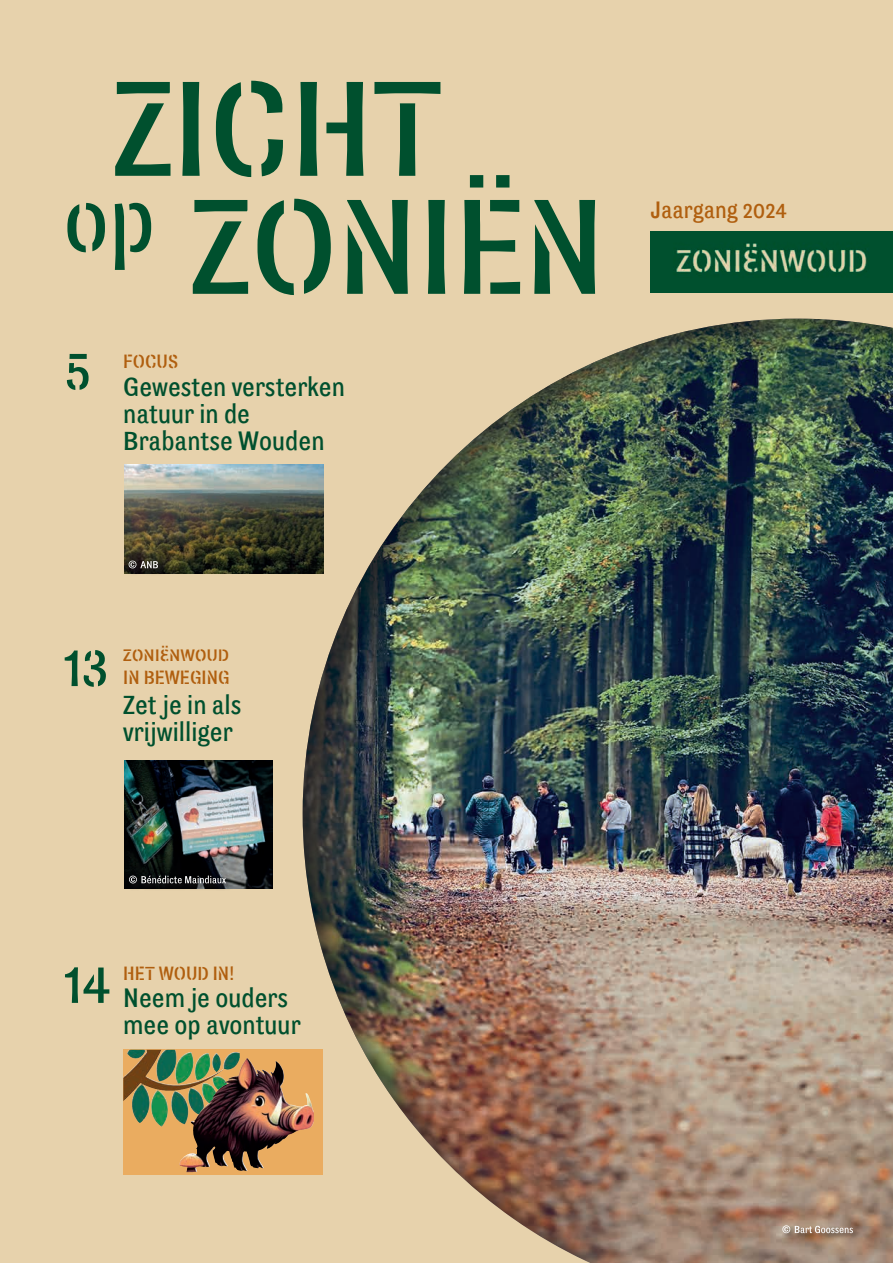
<style>
.page{position:relative;width:893px;height:1263px;background:#e7d2ac}
.page>*{position:absolute;margin:0;border:0;box-sizing:border-box;transform-origin:0 0}
.t1{font:138px "Son Grotesque Stencil";color:#00502e}
.t2{font:94.5px "Son Grotesque Stencil";color:#00502e}
.t3{font:60px "Son Grotesque Stencil";color:#00502e}
.t4{font:27px/27px "Son Grotesque";color:#00502e}
.t5{font:24px "Son Grotesque";color:#b05f0f}
.t6{font:19.5px/23.4px "Son Grotesque Stencil";color:#b05f0f}
</style>
<div class="page">
<div style="left:301px;top:318px;width:592px;height:945px;background:#231f20;opacity:.7"></div>
<img style="left:124px;top:465px;width:199px;height:108px">
<img style="left:123px;top:1050px;width:200px;height:125px">
<img style="left:124px;top:760px;width:148px;height:129px">
<div style="left:781px;top:1224px;width:79px;height:16px;background:#231f20;opacity:.75"></div>
<svg style="left:782px;top:1225px;width:71px;height:8px"></svg>
<div style="left:127px;top:559px;width:38px;height:17px;background:#231f20;opacity:.75"></div>
<svg style="left:129px;top:561px;width:29px;height:7px"></svg>
<div style="left:128px;top:874px;width:105px;height:17px;background:#231f20;opacity:.75"></div>
<svg style="left:129px;top:875px;width:97px;height:8px"></svg>
<img style="left:651px;top:232px;width:242px;height:60px">
<img style="left:156px;top:1050px;width:20px;height:31px">
<img style="left:224px;top:1059px;width:22px;height:26px">
<p class="t1" style="left:113px;top:52px;width:331px">ZICHT</p>
<p class="t1" style="left:190px;top:170px;width:417px">ZONIËN</p>
<p class="t2" style="left:63px;top:166px;width:93px">OP</p>
<p class="t3" style="left:64px;top:335px;width:29px">5</p>
<p class="t6" style="left:123px;top:349px;width:57px">FOCUS</p>
<p class="t4" style="left:123px;top:373px;width:223px">Gewesten versterken natuur in de<br>Brabantse Wouden</p>
<p class="t5" style="left:651px;top:197px;width:138px">Jaargang 2024</p>
<p class="t3" style="left:63px;top:632px;width:47px">13</p>
<p class="t6" style="left:123px;top:643px;width:108px">*ZONIËNWOUD<br>IN BEWEGING</p>
<p class="t4" style="left:123px;top:692px;width:120px">Zet je in als vrijwilliger</p>
<p class="t3" style="left:64px;top:949px;width:49px">14</p>
<p class="t6" style="left:123px;top:962px;width:112px">HET WOUD IN!</p>
<p class="t4" style="left:123px;top:984px;width:166px">Neem je ouders</p>
<p class="t4" style="left:123px;top:1011px;width:179px">mee op avontuur</p>
</div>
